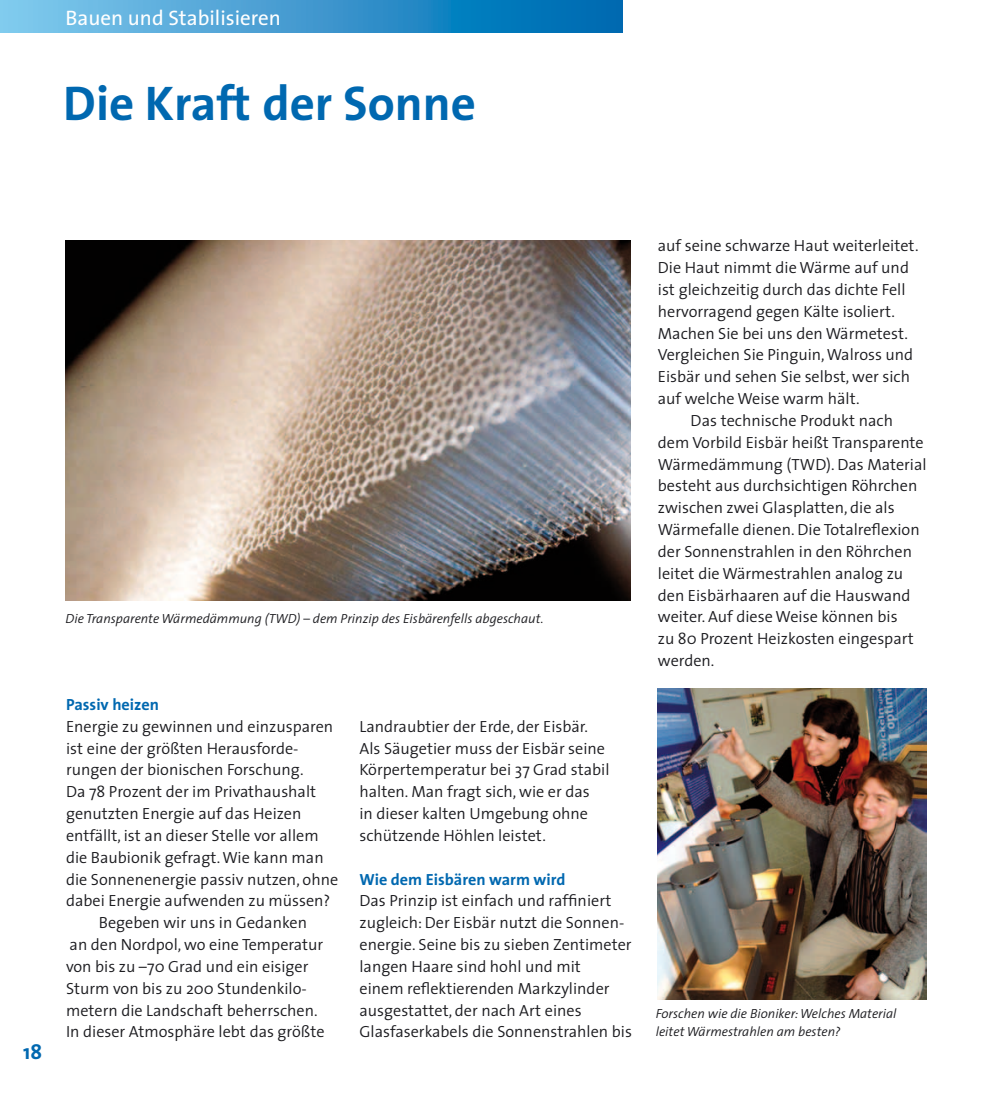
<style>
.page{position:relative;width:993px;height:1117px;background:#fff}
.page>*{position:absolute;margin:0;border:0;box-sizing:border-box;transform-origin:0 0}
.t1{font:700 49px "The Sans";color:#0068b0}
.t2{font:21px "The Sans";color:#fff}
.t3{font:700 21px "The Sans";color:#0068b0}
.t4{font:300 16.1px/21.9px "The Sans";color:#1b1b1f}
.t5{font:700 16.1px "The Sans";color:#0068b0}
.t6{font:italic 300 13.3px/17.8px "The Sans";color:#1b1b1f}
</style>
<div class="page">
<svg style="left:0;top:0;width:622px;height:33px;background:#3a98ce"></svg>
<img style="left:65px;top:240px;width:565px;height:360px">
<img style="left:657px;top:688px;width:269px;height:311px">
<h2 class="t2" style="left:65px;top:0;width:217px">Bauen und Stabilisieren</h2>
<h1 class="t1" style="left:63px;top:62px;width:414px">Die Kraft der Sonne</h1>
<p class="t6" style="left:65px;top:608px;width:479px">Die Transparente Wärmedämmung (TWD) – dem Prinzip des Eisbärenfells abgeschaut.</p>
<h2 class="t3" style="left:23px;top:1034px;width:20px">18</h2>
<p class="t5" style="left:66px;top:690px;width:94px">Passiv heizen</p>
<p class="t4" style="left:66px;top:714px;width:268px">Energie zu gewinnen und einzusparen</p>
<p class="t4" style="left:66px;top:736px;width:234px">ist eine der größten Herausforde-</p>
<p class="t4" style="left:66px;top:758px;width:239px">rungen der bionischen Forschung.</p>
<p class="t4" style="left:66px;top:780px;width:251px">Da 78 Prozent der im Privathaushalt</p>
<p class="t4" style="left:66px;top:802px;width:237px">genutzten Energie auf das Heizen</p>
<p class="t4" style="left:66px;top:823px;width:254px">entfällt, ist an dieser Stelle vor allem</p>
<p class="t4" style="left:66px;top:845px;width:259px">die Baubionik gefragt. Wie kann man</p>
<p class="t4" style="left:66px;top:867px;width:273px">die Sonnenenergie passiv nutzen, ohne</p>
<p class="t4" style="left:66px;top:889px;width:266px">dabei Energie aufwenden zu müssen?</p>
<p class="t4" style="left:99px;top:911px;width:210px">Begeben wir uns in Gedanken</p>
<p class="t4" style="left:70px;top:933px;width:255px">an den Nordpol, wo eine Temperatur</p>
<p class="t4" style="left:66px;top:954px;width:244px">von bis zu –70 Grad und ein eisiger</p>
<p class="t4" style="left:66px;top:976px;width:242px">Sturm von bis zu 200 Stundenkilo-</p>
<p class="t4" style="left:66px;top:998px;width:253px">metern die Landschaft beherrschen.</p>
<p class="t4" style="left:66px;top:1020px;width:260px">In dieser Atmosphäre lebt das größte</p>
<p class="t4" style="left:359px;top:714px;width:251px">Landraubtier der Erde, der Eisbär.<br>Als Säugetier muss der Eisbär seine Körpertemperatur bei 37 Grad stabil halten. Man fragt sich, wie er das<br>in dieser kalten Umgebung ohne schützende Höhlen leistet.</p>
<p class="t5" style="left:359px;top:865px;width:207px">Wie dem Eisbären warm wird</p>
<p class="t4" style="left:359px;top:889px;width:274px">Das Prinzip ist einfach und raffiniert zugleich: Der Eisbär nutzt die Sonnen&shy;energie. Seine bis zu sieben Zentimeter langen Haare sind hohl und mit<br>einem reflektierenden Markzylinder ausgestattet, der nach Art eines Glasfaserkabels die Sonnenstrahlen bis</p>
<p class="t4" style="left:657px;top:234px;width:262px">auf seine schwarze Haut weiterleitet.</p>
<p class="t4" style="left:657px;top:256px;width:252px">Die Haut nimmt die Wärme auf und</p>
<p class="t4" style="left:657px;top:278px;width:249px">ist gleichzeitig durch das dichte Fell</p>
<p class="t4" style="left:657px;top:300px;width:238px">hervorragend gegen Kälte isoliert.</p>
<p class="t4" style="left:657px;top:321px;width:251px">Machen Sie bei uns den Wärmetest.</p>
<p class="t4" style="left:657px;top:343px;width:257px">Vergleichen Sie Pinguin, Walross und</p>
<p class="t4" style="left:657px;top:365px;width:253px">Eisbär und sehen Sie selbst, wer sich</p>
<p class="t4" style="left:657px;top:387px;width:203px">auf welche Weise warm hält.</p>
<p class="t4" style="left:690px;top:409px;width:204px">Das technische Produkt nach</p>
<p class="t4" style="left:657px;top:430px;width:267px">dem Vorbild Eisbär heißt Transparente</p>
<p class="t4" style="left:657px;top:452px;width:270px">Wärmedämmung (TWD). Das Material</p>
<p class="t4" style="left:657px;top:474px;width:261px">besteht aus durchsichtigen Röhrchen</p>
<p class="t4" style="left:657px;top:496px;width:238px">zwischen zwei Glasplatten, die als</p>
<p class="t4" style="left:657px;top:518px;width:263px">Wärmefalle dienen. Die Totalreflexion</p>
<p class="t4" style="left:657px;top:540px;width:255px">der Sonnenstrahlen in den Röhrchen</p>
<p class="t4" style="left:657px;top:561px;width:247px">leitet die Wärmestrahlen analog zu</p>
<p class="t4" style="left:657px;top:583px;width:254px">den Eisbärhaaren auf die Hauswand</p>
<p class="t4" style="left:657px;top:605px;width:241px">weiter. Auf diese Weise können bis</p>
<p class="t4" style="left:657px;top:627px;width:257px">zu 80 Prozent Heizkosten eingespart</p>
<p class="t4" style="left:657px;top:649px;width:58px">werden.</p>
<p class="t6" style="left:655px;top:1003px;width:242px">Forschen wie die Bioniker: Welches Material leitet Wärmestrahlen am besten?</p>
</div>
